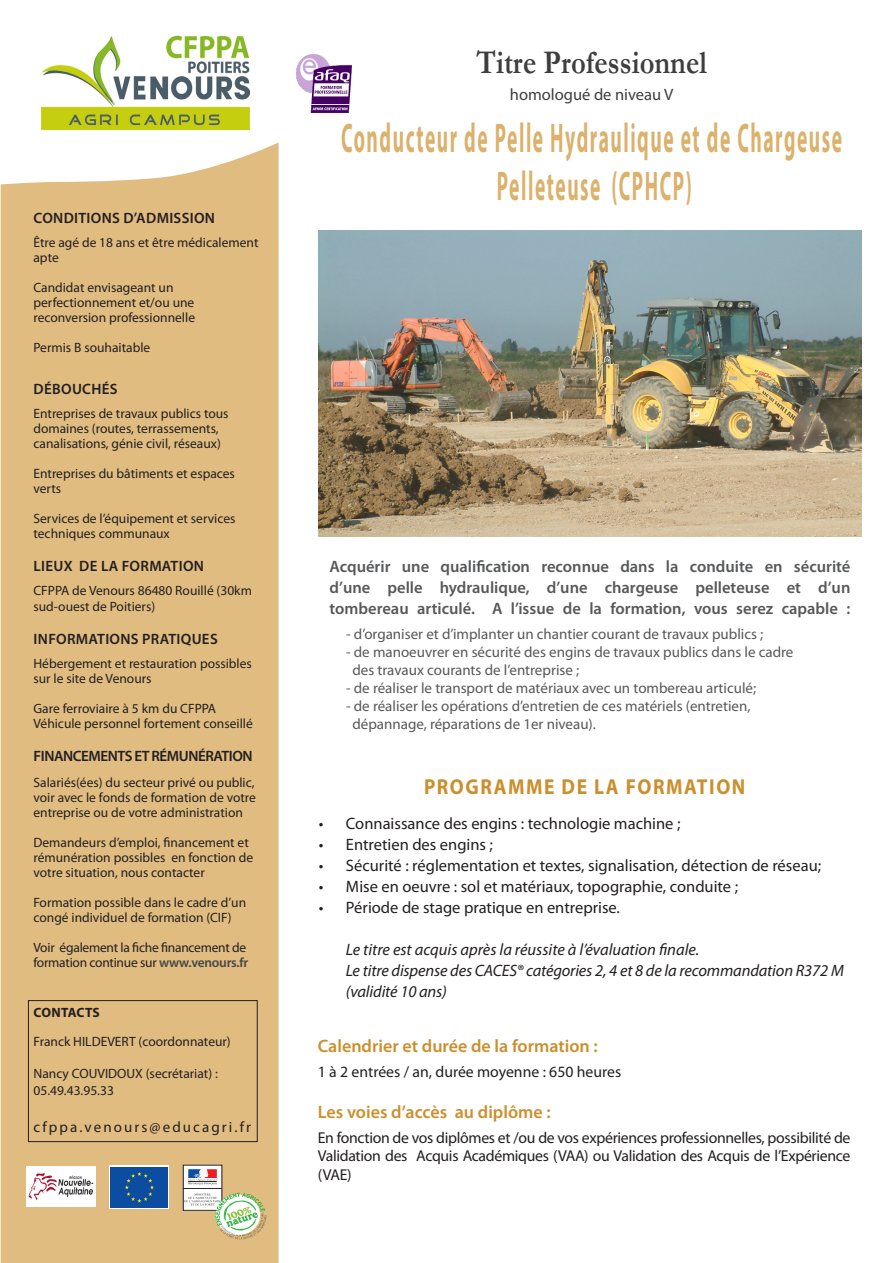
<style>
.page{position:relative;width:893px;height:1263px;background:#fff}
.page>*{position:absolute;margin:0;border:0;box-sizing:border-box;transform-origin:0 0}
.t1{font:700 41.55px/48.6px "Myriad Pro";letter-spacing:.08em;color:#dbb16c;text-align:center;scale:.47 1}
.t2{font:700 33.3px "Garamond";color:#3e3e3f;scale:.85 1}
.t3{font:700 21.6px "Myriad Pro";letter-spacing:.08em;color:#cb8f2d;scale:.9 1}
.t4{font:600 18px "Myriad Pro";color:#cb8f2d}
.t5{font:16.5px "Myriad Pro";color:#231f20}
.t6{font:600 16.5px/21px "Myriad Pro";color:#57585a;text-align:justify}
.t7{font:italic 16.5px/21px "Myriad Pro";letter-spacing:-.01em;color:#231f20}
.t8{font:16.5px "Myriad Pro";color:#3e3e3f}
.t9{font:15.75px/18.9px "Myriad Pro";letter-spacing:-.02em;color:#231f20;text-align:justify}
.t10{font:15.75px "Myriad Pro";color:#231f20}
.t11{font:15px "Myriad Pro";color:#57585a}
.t12{font:600 15px "Myriad Pro";letter-spacing:.02em;color:#231f20}
.t13{font:600 15px "Myriad Pro";letter-spacing:-.03em;color:#231f20}
.t14{font:15px "Myriad Pro";letter-spacing:.14em;color:#231f20}
.t15{font:13.5px/15px "Myriad Pro";color:#231f20}
.t16{font:13.5px/15px "Myriad Pro";letter-spacing:-.02em;color:#231f20}
.t17{font:700 13.5px "Myriad Pro";letter-spacing:.01em;color:#231f20}
.s1{font-weight:600;color:#454647}
</style>
<div class="page">
<div style="left:1px;top:142px;width:278px;height:1121px;background:#e0bc81"></div>
<div style="left:183px;top:1165px;width:39px;height:45px;background:#fff"></div>
<div style="left:183px;top:1165px;width:39px;height:45px;border:1px solid #231f20"></div>
<svg style="left:188px;top:1169px;width:29px;height:15px"></svg>
<hr style="left:183px;top:1188px;width:39px;height:1px;background:#231f20">
<svg style="left:184px;top:1193px;width:82px;height:46px"></svg>
<img style="left:26px;top:1166px;width:70px;height:41px">
<div style="left:28px;top:1000px;width:229px;height:142px;border:1px solid #231f20"></div>
<div style="left:109px;top:1166px;width:60px;height:43px;background:#0d4da1"></div>
<svg style="left:125px;top:1172px;width:29px;height:31px"></svg>
<img style="left:41px;top:35px;width:209px;height:95px">
<img style="left:297px;top:54px;width:54px;height:58px">
<img style="left:319px;top:231px;width:543px;height:306px">
<p class="t12" style="left:34px;top:208px;width:183px">CONDITIONS D’ADMISSION</p>
<p class="t15" style="left:33px;top:234px;width:226px">Être agé de 18 ans et être médicalement apte</p>
<p class="t15" style="left:33px;top:279px;width:163px">Candidat envisageant un perfectionnement et/ou une reconversion professionnelle</p>
<p class="t15" style="left:33px;top:339px;width:118px">Permis B souhaitable</p>
<p class="t12" style="left:34px;top:379px;width:85px">DÉBOUCHÉS</p>
<p class="t15" style="left:33px;top:405px;width:197px">Entreprises de travaux publics tous domaines (routes, terrassements, canalisations, génie civil, réseaux)</p>
<p class="t15" style="left:33px;top:465px;width:203px">Entreprises du bâtiments et espaces verts</p>
<p class="t15" style="left:33px;top:510px;width:203px">Services de l’équipement et services techniques communaux</p>
<p class="t12" style="left:34px;top:556px;width:172px">LIEUX DE LA FORMATION</p>
<p class="t15" style="left:33px;top:582px;width:220px;line-height:16.2px">CFPPA de Venours 86480 Rouillé (30km sud-ouest de Poitiers)</p>
<p class="t12" style="left:34px;top:629px;width:186px">INFORMATIONS PRATIQUES</p>
<p class="t15" style="left:33px;top:656px;width:220px">Hébergement et restauration possibles sur le site de Venours</p>
<p class="t15" style="left:33px;top:701px;width:184px">Gare ferroviaire à 5 km du CFPPA</p>
<p class="t15" style="left:33px;top:716px;width:221px">Véhicule personnel fortement conseillé</p>
<p class="t13" style="left:34px;top:746px;width:221px">FINANCEMENTS ET RÉMUNÉRATION</p>
<p class="t15" style="left:33px;top:774px;width:224px;text-align:justify">Salariés(ées) du secteur privé ou public, voir avec le fonds de formation de votre entreprise ou de votre administration</p>
<p class="t15" style="left:33px;top:834px;width:221px">Demandeurs d’emploi, financement et rémunération possibles en fonction de votre situation, nous contacter</p>
<p class="t15" style="left:33px;top:894px;width:214px">Formation possible dans le cadre d’un congé individuel de formation (CIF)</p>
<p class="t16" style="left:33px;top:939px;width:216px">Voir également la fiche financement de formation continue sur <span class="s1">www.venours.fr</span></p>
<p class="t17" style="left:34px;top:1004px;width:68px">CONTACTS</p>
<p class="t15" style="left:33px;top:1033px;width:199px">Franck HILDEVERT (coordonnateur)</p>
<p class="t15" style="left:33px;top:1066px;width:186px">Nancy COUVIDOUX (secrétariat) :</p>
<p class="t15" style="left:33px;top:1082px;width:82px">05.49.43.95.33</p>
<p class="t14" style="left:33px;top:1118px;width:219px">cfppa.venours@educagri.fr</p>
<p class="t2" style="left:476px;top:40px;width:273px">Titre Professionnel</p>
<p class="t8" style="left:510px;top:85px;width:165px">homologué de niveau V</p>
<p class="t1" style="left:341px;top:112px;width:1068px">Conducteur de Pelle Hydraulique et de Chargeuse<br>Pelleteuse (CPHCP)</p>
<p class="t6" style="left:330px;top:556px;width:522px">Acquérir une qualification reconnue dans la conduite en sécurité d’une pelle hydraulique, d’une chargeuse pelleteuse et d’un tombereau articulé. A l’issue de la formation, vous serez capable :</p>
<p class="t11" style="left:346px;top:625px;width:419px">- d’organiser et d’implanter un chantier courant de travaux publics ;</p>
<p class="t11" style="left:346px;top:643px;width:449px">- de manoeuvrer en sécurité des engins de travaux publics dans le cadre</p>
<p class="t11" style="left:352px;top:661px;width:228px">des travaux courants de l’entreprise ;</p>
<p class="t11" style="left:346px;top:679px;width:412px">- de réaliser le transport de matériaux avec un tombereau articulé;</p>
<p class="t11" style="left:346px;top:697px;width:406px">- de réaliser les opérations d’entretien de ces matériels (entretien,</p>
<p class="t11" style="left:352px;top:715px;width:245px">dépannage, réparations de 1er niveau).</p>
<p class="t3" style="left:424px;top:772px;width:358px">PROGRAMME DE LA FORMATION</p>
<p class="t5" style="left:319px;top:813px;width:363px">• Connaissance des engins : technologie machine ;</p>
<p class="t5" style="left:319px;top:834px;width:176px">• Entretien des engins ;</p>
<p class="t5" style="left:319px;top:855px;width:504px">• Sécurité : réglementation et textes, signalisation, détection de réseau;</p>
<p class="t5" style="left:319px;top:876px;width:421px">• Mise en oeuvre : sol et matériaux, topographie, conduite ;</p>
<p class="t5" style="left:319px;top:897px;width:303px">• Période de stage pratique en entreprise.</p>
<p class="t7" style="left:346px;top:939px;width:499px">Le titre est acquis après la réussite à l’évaluation finale.<br>Le titre dispense des CACES® catégories 2, 4 et 8 de la recommandation R372 M (validité 10 ans)</p>
<p class="t4" style="left:318px;top:1035px;width:281px">Calendrier et durée de la formation :</p>
<p class="t10" style="left:318px;top:1062px;width:305px">1 à 2 entrées / an, durée moyenne : 650 heures</p>
<p class="t4" style="left:318px;top:1100px;width:234px">Les voies d’accès au diplôme :</p>
<p class="t9" style="left:318px;top:1127px;width:534px">En fonction de vos diplômes et /ou de vos expériences professionnelles, possibilité de Validation des Acquis Académiques (VAA) ou Validation des Acquis de l’Expérience (VAE)</p>
</div>
